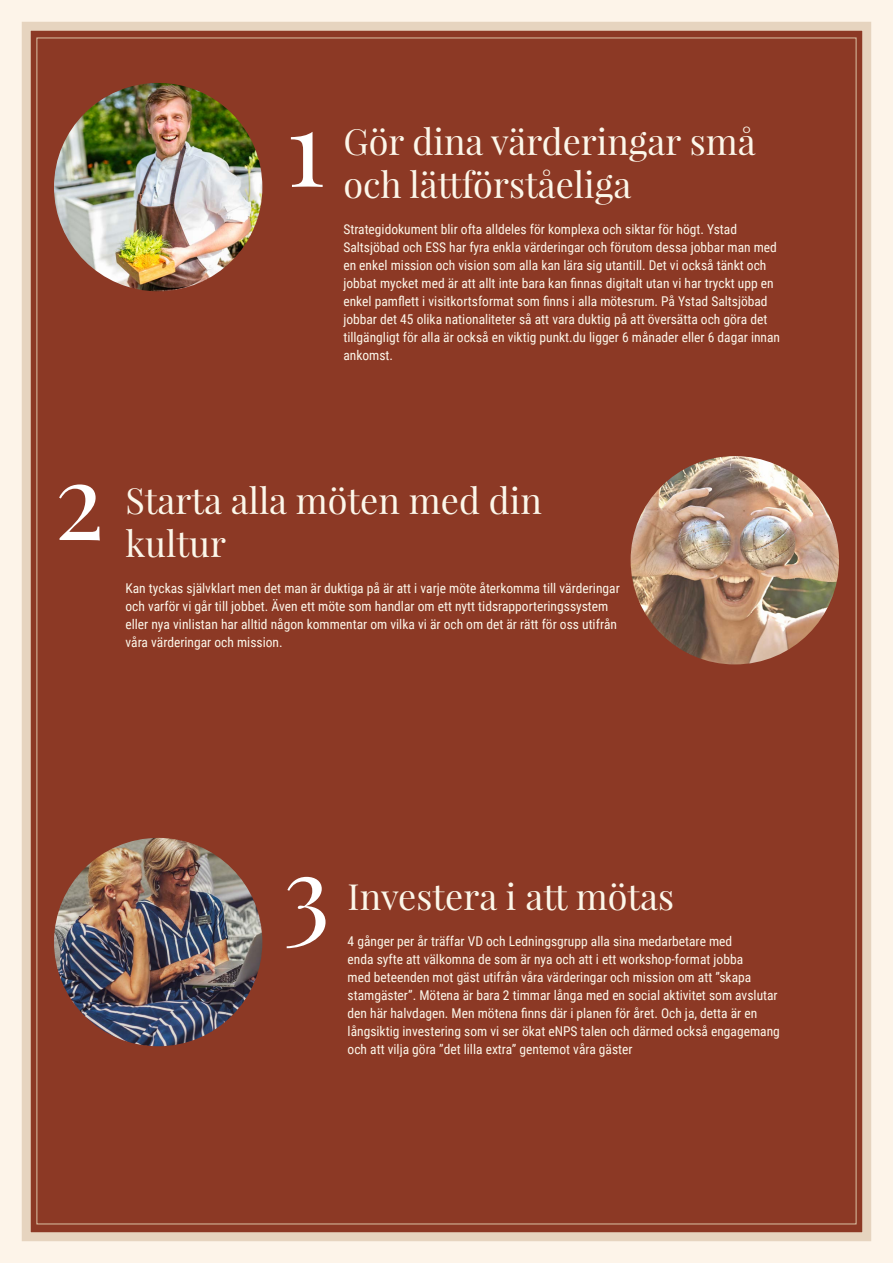
<style>
.page{position:relative;width:893px;height:1263px;background:#fdf4e9}
.page>*{position:absolute;margin:0;border:0;box-sizing:border-box;transform-origin:0 0}
.t1{font:105px "Playfair Display";color:#fff}
.t2{font:36px/43.2px "Playfair Display";color:#fcf7ea}
.t3{font:13.5px/18px "Roboto Condensed";color:#fcf7ea}
</style>
<div class="page">
<div style="left:26px;top:26px;width:841px;height:1211px;background:#8c3925"></div>
<div style="left:22px;top:22px;width:849px;height:1219px;border:9px solid #e6d4bf"></div>
<img style="left:54px;top:83px;width:208px;height:208px;border-radius:104px">
<img style="left:54px;top:838px;width:208px;height:208px;border-radius:104px">
<img style="left:631px;top:456px;width:208px;height:208px;border-radius:104px">
<p class="t1" style="left:286px;top:82px;width:40px">1</p>
<p class="t2" style="left:343px;top:120px;width:414px">Gör dina värderingar små och lättförståeliga</p>
<p class="t3" style="left:343px;top:220px;width:438px">Strategidokument blir ofta alldeles för komplexa och siktar för högt. Ystad Saltsjöbad och ESS har fyra enkla värderingar och förutom dessa jobbar man med en enkel mission och vision som alla kan lära sig utantill. Det vi också tänkt och jobbat mycket med är att allt inte bara kan finnas digitalt utan vi har tryckt upp en enkel pamflett i visitkortsformat som finns i alla mötesrum. På Ystad Saltsjöbad jobbar det 45 olika nationaliteter så att vara duktig på att översätta och göra det tillgängligt för alla är också en viktig punkt.du ligger 6 månader eller 6 dagar innan ankomst.</p>
<p class="t1" style="left:54px;top:435px;width:52px">2</p>
<p class="t2" style="left:125px;top:479px;width:418px">Starta alla möten med din kultur</p>
<p class="t3" style="left:125px;top:579px;width:496px">Kan tyckas självklart men det man är duktiga på är att i varje möte återkomma till värderingar och varför vi går till jobbet. Även ett möte som handlar om ett nytt tidsrapporteringssystem eller nya vinlistan har alltid någon kommentar om vilka vi är och om det är rätt för oss utifrån våra värderingar och mission.</p>
<p class="t1" style="left:283px;top:827px;width:49px">3</p>
<p class="t2" style="left:348px;top:874px;width:328px">Investera i att mötas</p>
<p class="t3" style="left:348px;top:931px;width:434px">4 gånger per år träffar VD och Ledningsgrupp alla sina medarbetare med<br>enda syfte att välkomna de som är nya och att i ett workshop-format jobba<br>med beteenden mot gäst utifrån våra värderingar och mission om att ”skapa stamgäster”. Mötena är bara 2 timmar långa med en social aktivitet som avslutar den här halvdagen. Men mötena finns där i planen för året. Och ja, detta är en långsiktig investering som vi ser ökat eNPS talen och därmed också engagemang och att vilja göra ”det lilla extra” gentemot våra gäster</p>
</div>
